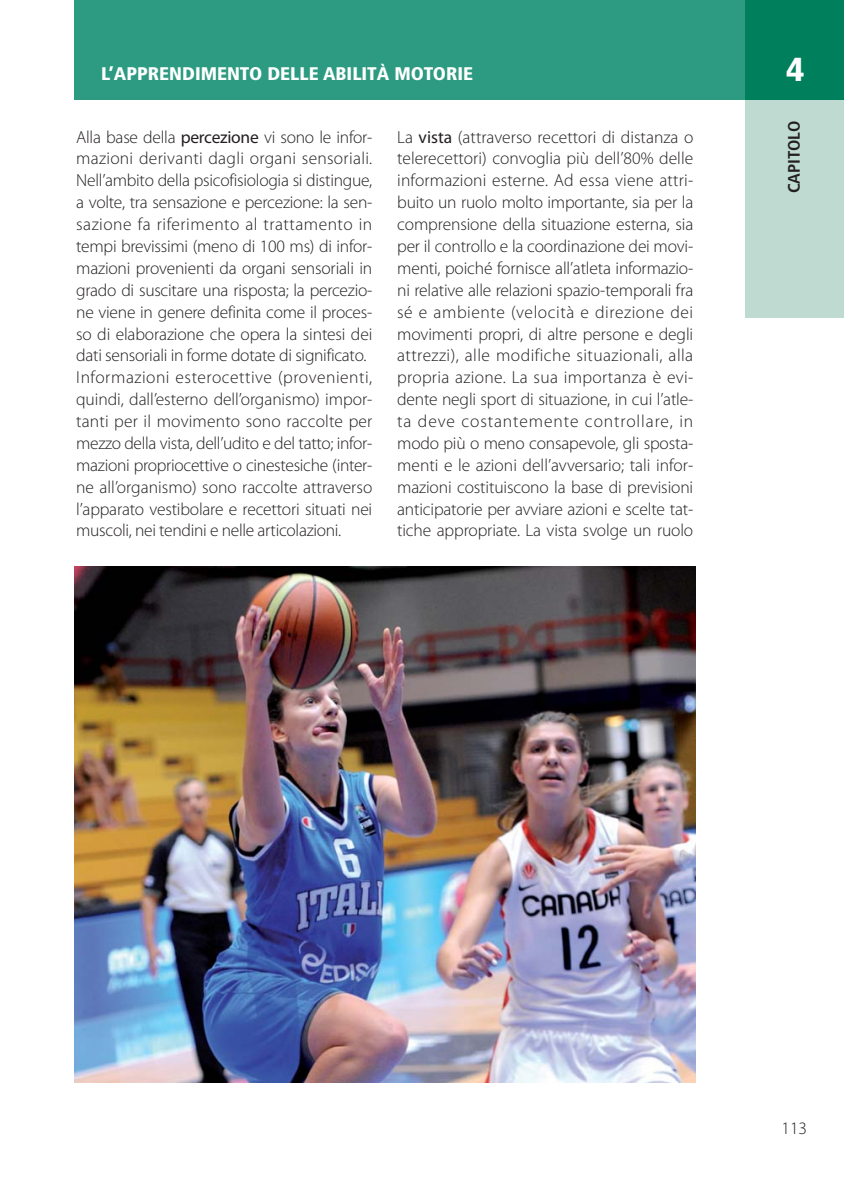
<style>
.page{position:relative;width:844px;height:1191px;background:#fff}
.page>*{position:absolute;margin:0;border:0;box-sizing:border-box;transform-origin:0 0}
.t1{font:900 condensed 33.25px "Frutiger";color:#fff;scale:1.05 1}
.t2{font:900 condensed 18.2px "Frutiger";color:#fff;scale:1.05 1}
.t3{font:300 17.5px/21.9px "Myriad Pro";letter-spacing:-.01em;color:#231f20}
.t4{font:700 condensed 16.62px "Frutiger";color:#231f20;scale:1.05 1}
.s1{font-weight:400}
</style>
<div class="page">
<div style="left:74px;top:0;width:769px;height:100px;background:#2c9b81"></div>
<div style="left:745px;top:0;width:98px;height:317px;background:#bedad1"></div>
<div style="left:745px;top:0;width:98px;height:100px;background:#007f5c"></div>
<img style="left:74px;top:567px;width:620px;height:515px">
<p class="t2" style="left:101px;top:66px;width:356px">L’APPRENDIMENTO DELLE ABILITÀ MOTORIE</p>
<h1 class="t1" style="left:785px;top:56px;width:19px">4</h1>
<p class="t3" style="left:76px;top:127px;width:297px">Alla base della <span class="s1">percezione</span> vi sono le infor&shy;mazioni derivanti dagli organi sensoriali.<br>Nell’ambito della psicofisiologia si distingue, a volte, tra sensazione e percezione: la sen&shy;sazione fa riferimento al trattamento in tempi brevissimi (meno di 100 ms) di infor&shy;mazioni provenienti da organi sensoriali in grado di suscitare una risposta; la percezio&shy;ne viene in genere definita come il proces&shy;so di elaborazione che opera la sintesi dei dati sensoriali in forme dotate di significato.<br>Informazioni esterocettive (provenienti, quindi, dall’esterno dell’organismo) impor&shy;tanti per il movimento sono raccolte per mezzo della vista, dell’udito e del tatto; infor&shy;mazioni propriocettive o cinestesiche (inter&shy;ne all’organismo) sono raccolte attraverso l’apparato vestibolare e recettori situati nei muscoli, nei tendini e nelle articolazioni.</p>
<p class="t3" style="left:397px;top:127px;width:297px;text-align:justify">La <span class="s1">vista</span> (attraverso recettori di distanza o telerecettori) convoglia più dell’80% delle informazioni esterne. Ad essa viene attri&shy;buito un ruolo molto importante, sia per la comprensione della situazione esterna, sia per il controllo e la coordinazione dei movi&shy;menti, poiché fornisce all’atleta informazio&shy;ni relative alle relazioni spazio-temporali fra sé e ambiente (velocità e direzione dei movimenti propri, di altre persone e degli attrezzi), alle modifiche situazionali, alla propria azione. La sua importanza è evi&shy;dente negli sport di situazione, in cui l’atle&shy;ta deve costantemente controllare, in modo più o meno consapevole, gli sposta&shy;menti e le azioni dell’avversario; tali infor&shy;mazioni costituiscono la base di previsioni anticipatorie per avviare azioni e scelte tat&shy;tiche appropriate. La vista svolge un ruolo</p>
<p class="t4" style="left:787px;top:193px;width:70px;rotate:-90deg">CAPITOLO</p>
<p class="t3" style="left:781px;top:1118px;width:27px">113</p>
</div>
